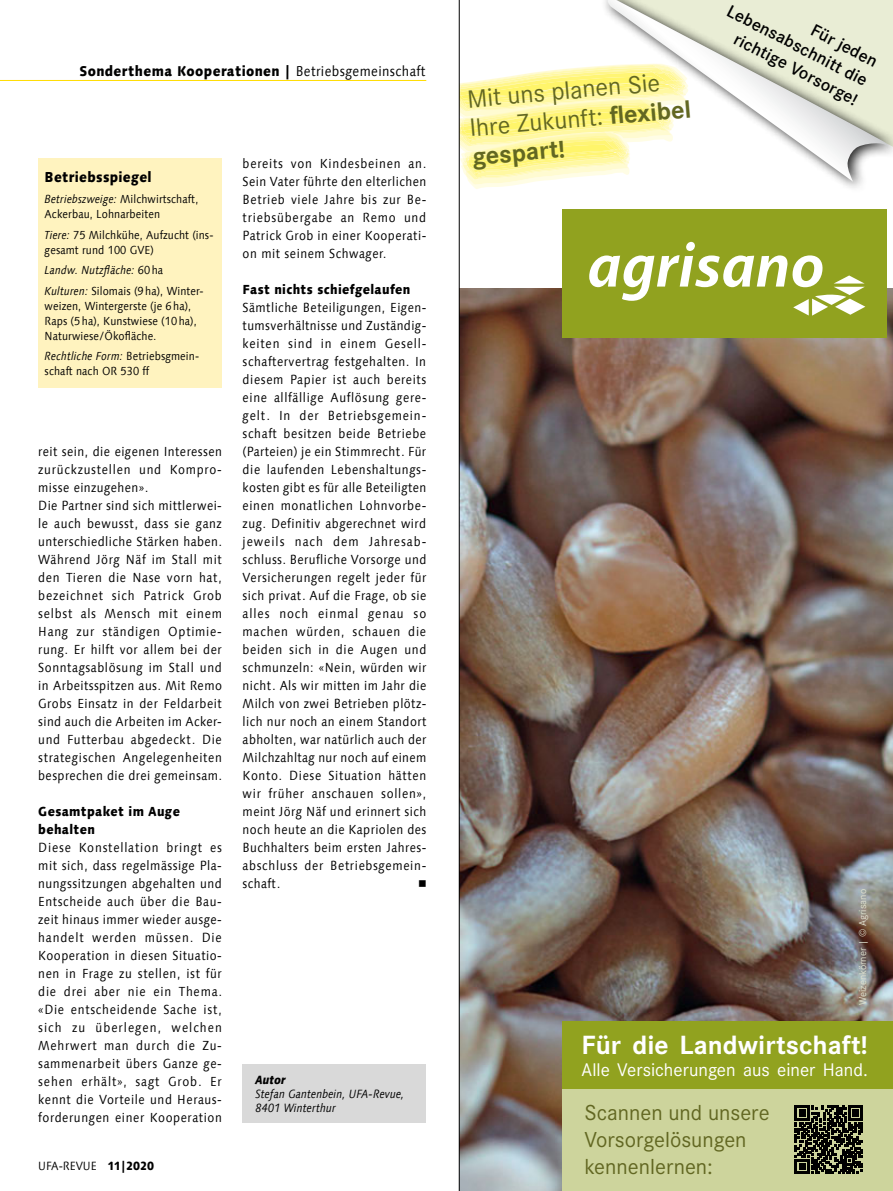
<style>
.page{position:relative;width:893px;height:1191px;background:#fff}
.page>*{position:absolute;margin:0;border:0;box-sizing:border-box;transform-origin:0 0}
.t1{font:700 27.3px "Corporate S";color:#fff}
.t2{font:25.95px/28.8px "Corporate S";color:#626722}
.t3{font:22.5px/27px "Corporate S";color:#626722}
.t4{font:18.9px "Corporate S";color:#fff}
.t5{font:600 18px/21.5px "Corporate S";color:#000;text-align:right}
.t6{font:800 14.25px "Linotype Syntax Com";letter-spacing:.03em;color:#000;scale:.9 1}
.t7{font:13.2px/18px "Linotype Syntax Com";letter-spacing:.045em;color:#000;text-align:justify;scale:.9 1}
.t8{font:800 13.2px/18px "Linotype Syntax Com";letter-spacing:.025em;color:#000;scale:.9 1}
.t9{font:13.2px "Universal Newswith Comm Pi";color:#000}
.t10{font:italic 12px/14px "Linotype Syntax Com";color:#000;scale:.9 1}
.t11{font:12px "Linotype Syntax Com";color:#000;scale:.9 1}
.t12{font:italic 800 12px "Linotype Syntax Com";color:#000;scale:.9 1}
.t13{font:11.7px/15px "Linotype Syntax Com";letter-spacing:.01em;color:#000;scale:.9 1}
.t14{font:italic 11.7px/20.5px "Linotype Syntax Com";letter-spacing:.01em;color:#000;scale:.9 1}
.t15{font:10.5px "Corporate S";color:#e0e1cf}
.s1{font-weight:400}
.s2{font-style:italic}
.s3{font-style:normal}
.s4{font-weight:800}
.s5{font-weight:700}
</style>
<div class="page">
<div style="left:38px;top:159px;width:184px;height:229px;background:#fff3bf"></div>
<hr style="left:0;top:80px;width:426px;height:1px;background:#fd0">
<div style="left:243px;top:1065px;width:183px;height:58px;background:#d9d9d9"></div>
<img style="left:459px;top:0;width:434px;height:1191px">
<p class="t6" style="left:79px;top:62px;width:386px">Sonderthema Kooperationen | <span class="s1">Betriebsgemeinschaft</span></p>
<p class="t6" style="left:45px;top:168px;width:120px">Betriebsspiegel</p>
<p class="t13" style="left:45px;top:192px;width:173px"><span class="s2">Betriebszweige:</span> Milchwirtschaft,<br>Ackerbau, Lohnarbeiten</p>
<p class="t13" style="left:45px;top:227px;width:189px"><span class="s2">Tiere:</span> 75 Milchkühe, Aufzucht (ins&shy;gesamt rund 100 GVE)</p>
<p class="t14" style="left:45px;top:260px;width:178px">Landw. Nutzfläche: <span class="s3">60ha<br></span>Kulturen: <span class="s3">Silomais (9ha), Winter-</span></p>
<p class="t13" style="left:45px;top:298px;width:171px">weizen, Wintergerste (je 6ha),<br>Raps (5ha), Kunstwiese (10ha),<br>Naturwiese/Ökofläche.</p>
<p class="t13" style="left:45px;top:349px;width:173px"><span class="s2">Rechtliche Form:</span> Betriebsgmein&shy;schaft nach OR 530 ff</p>
<p class="t7" style="left:38px;top:442px;width:206px;text-align:left">reit sein, die eigenen Interessen zurückzustellen und Kompro&shy;misse einzugehen».<br>Die Partner sind sich mittlerwei&shy;le auch bewusst, dass sie ganz unterschiedliche Stärken haben.<br>Während Jörg Näf im Stall mit den Tieren die Nase vorn hat, bezeichnet sich Patrick Grob selbst als Mensch mit einem<br>Hang zur ständigen Optimie&shy;rung. Er hilft vor allem bei der<br>Sonntagsablösung im Stall und in Arbeitsspitzen aus. Mit Remo<br>Grobs Einsatz in der Feldarbeit sind auch die Arbeiten im Acker&shy;und Futterbau abgedeckt. Die strategischen Angelegenheiten besprechen die drei gemeinsam.</p>
<p class="t8" style="left:38px;top:802px;width:159px">Gesamtpaket im Auge behalten</p>
<p class="t7" style="left:38px;top:838px;width:206px">Diese Konstellation bringt es mit sich, dass regelmässige Pla&shy;nungssitzungen abgehalten und Entscheide auch über die Bau&shy;zeit hinaus immer wieder ausge&shy;handelt werden müssen. Die Kooperation in diesen Situatio&shy;nen in Frage zu stellen, ist für die drei aber nie ein Thema. «Die entscheidende Sache ist, sich zu überlegen, welchen Mehrwert man durch die Zu&shy;sammenarbeit übers Ganze ge&shy;sehen erhält», sagt Grob. Er kennt die Vorteile und Heraus&shy;forderungen einer Kooperation</p>
<p class="t11" style="left:38px;top:1158px;width:130px">UFA-REVUE <span class="s4">11|2020</span></p>
<p class="t7" style="left:243px;top:154px;width:206px">bereits von Kindesbeinen an.<br>Sein Vater führte den elterlichen Betrieb viele Jahre bis zur Be&shy;triebsübergabe an Remo und Patrick Grob in einer Kooperati&shy;on mit seinem Schwager.</p>
<p class="t8" style="left:243px;top:280px;width:188px">Fast nichts schiefgelaufen</p>
<p class="t7" style="left:243px;top:298px;width:206px">Sämtliche Beteiligungen, Eigen&shy;tumsverhältnisse und Zuständig&shy;keiten sind in einem Gesell&shy;schaftervertrag festgehalten. In diesem Papier ist auch bereits eine allfällige Auflösung gere&shy;gelt. In der Betriebsgemein&shy;schaft besitzen beide Betriebe (Parteien) je ein Stimmrecht. Für die laufenden Lebenshaltungs&shy;kosten gibt es für alle Beteiligten einen monatlichen Lohnvorbe&shy;zug. Definitiv abgerechnet wird jeweils nach dem Jahresab&shy;schluss. Berufliche Vorsorge und Versicherungen regelt jeder für sich privat. Auf die Frage, ob sie alles noch einmal genau so machen würden, schauen die beiden sich in die Augen und schmunzeln: «Nein, würden wir nicht. Als wir mitten im Jahr die Milch von zwei Betrieben plötz&shy;lich nur noch an einem Standort abholten, war natürlich auch der Milchzahltag nur noch auf einem Konto. Diese Situation hätten wir früher anschauen sollen», meint Jörg Näf und erinnert sich noch heute an die Kapriolen des Buchhalters beim ersten Jahres&shy;abschluss der Betriebsgemein&shy;schaft.</p>
<p class="t9" style="left:419px;top:877px;width:9px">n</p>
<p class="t12" style="left:255px;top:1072px;width:35px">Autor</p>
<p class="t10" style="left:255px;top:1087px;width:167px">Stefan Gantenbein, UFA-Revue,<br>8401 Winterthur</p>
<h2 class="t2" style="left:466px;top:85px;width:224px;rotate:-5deg">Mit uns planen Sie<br>Ihre Zukunft: <span class="s5">fl exibel gespart!</span></h2>
<h3 class="t5" style="left:742px;top:-18px;width:157px;rotate:27deg">Für jeden<br>Lebensabschnitt die richtige Vorsorge!</h3>
<p class="t15" style="left:856px;top:1005px;width:117px;rotate:-90deg">Weizenkörner | © Agrisano</p>
<h1 class="t1" style="left:582px;top:1029px;width:288px">Für die Landwirtschaft!</h1>
<h3 class="t4" style="left:582px;top:1059px;width:288px">Alle Versicherungen aus einer Hand.</h3>
<h3 class="t3" style="left:584px;top:1099px;width:187px">Scannen und unsere<br>Vorsorgelösungen kennenlernen:</h3>
</div>
